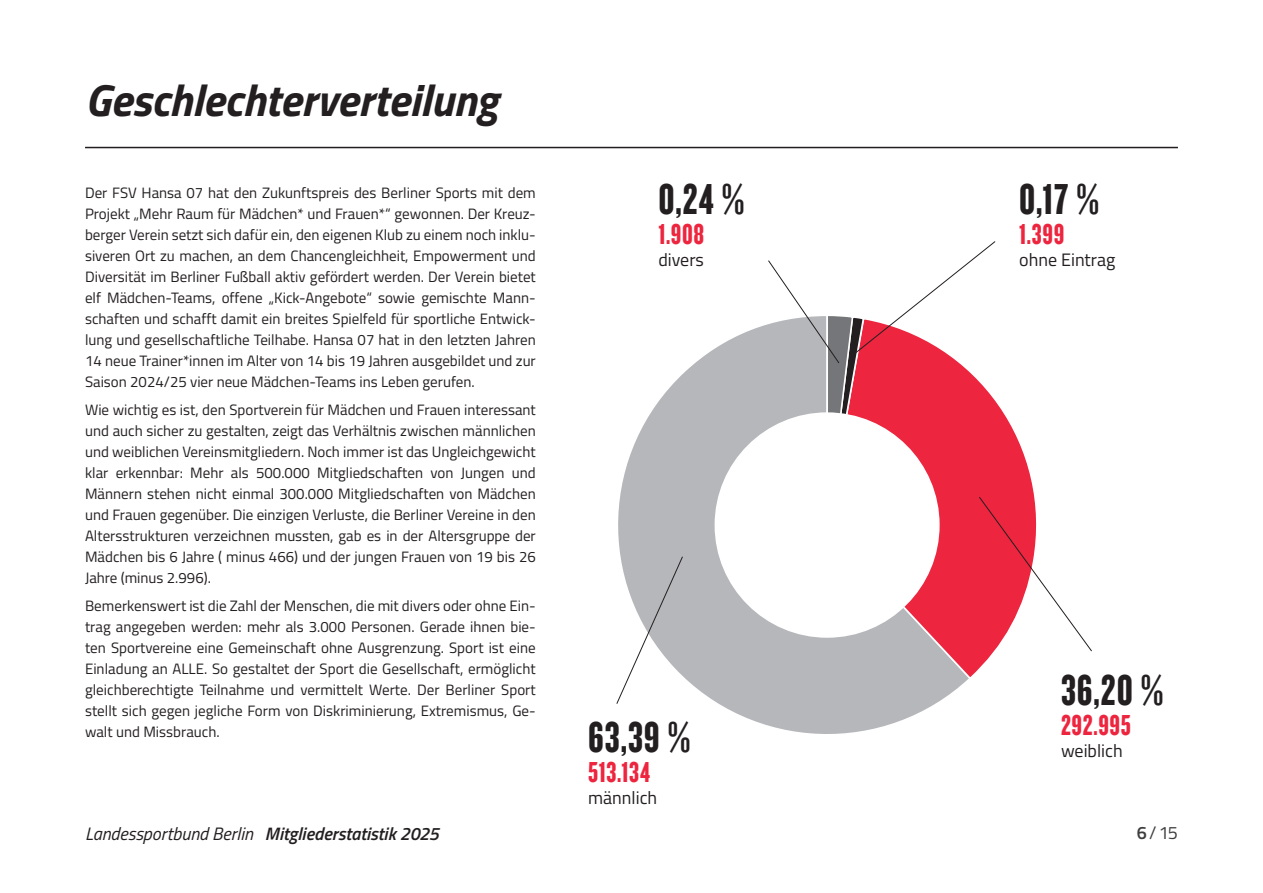
<style>
.page{position:relative;width:1263px;height:893px;background:#fff}
.page>*{position:absolute;margin:0;border:0;box-sizing:border-box;transform-origin:0 0}
.t1{font:italic 700 45px "Titillium Web";letter-spacing:-.005em;color:#231f20}
.t2{font:45px "Knockout 68 Full Featherwt";letter-spacing:.02em;color:#231f20}
.t3{font:30px "Knockout 68 Full Featherwt";letter-spacing:.02em;color:#ed253e}
.t4{font:italic 600 18px "Titillium Web";letter-spacing:-.005em;color:#231f20}
.t5{font:18px "Titillium Web";color:#231f20}
.t6{font:18px "Titillium Web";color:#3e3e3f}
.t7{font:15px/21px "Titillium Web";color:#231f20;text-align:justify}
.s1{font-weight:400}
.s2{font-weight:600}
</style>
<div class="page">
<svg style="left:618px;top:324px;width:349px;height:410px"></svg>
<svg style="left:825px;top:652px;width:168px;height:28px"></svg>
<div style="left:715px;top:413px;width:224px;height:224px;background:#fff;border-radius:50%"></div>
<hr style="left:85px;top:147px;width:1093px;height:1px;background:#231f20">
<svg style="left:616px;top:556px;width:67px;height:148px"></svg>
<svg style="left:768px;top:241px;width:324px;height:411px"></svg>
<h1 class="t1" style="left:85px;top:65px;width:414px">Geschlechterverteilung</h1>
<p class="t7" style="left:85px;top:181px;width:452px">Der FSV Hansa 07 hat den Zukunftspreis des Berliner Sports mit dem Projekt „Mehr Raum für Mädchen* und Frauen*“ gewonnen. Der Kreuz&shy;berger Verein setzt sich dafür ein, den eigenen Klub zu einem noch inklu&shy;siveren Ort zu machen, an dem Chancengleichheit, Empowerment und Diversität im Berliner Fußball aktiv gefördert werden. Der Verein bietet elf Mädchen-Teams, offene „Kick-Angebote“ sowie gemischte Mann&shy;schaften und schafft damit ein breites Spielfeld für sportliche Entwick&shy;lung und gesellschaftliche Teilhabe. Hansa 07 hat in den letzten Jahren 14 neue Trainer*innen im Alter von 14 bis 19 Jahren ausgebildet und zur Saison 2024/25 vier neue Mädchen-Teams ins Leben gerufen.</p>
<p class="t7" style="left:85px;top:398px;width:452px">Wie wichtig es ist, den Sportverein für Mädchen und Frauen interessant und auch sicher zu gestalten, zeigt das Verhältnis zwischen männlichen und weiblichen Vereinsmitgliedern. Noch immer ist das Ungleichgewicht klar erkennbar: Mehr als 500.000 Mitgliedschaften von Jungen und Männern stehen nicht einmal 300.000 Mitgliedschaften von Mädchen und Frauen gegenüber. Die einzigen Verluste, die Berliner Vereine in den Altersstrukturen verzeichnen mussten, gab es in der Altersgruppe der Mädchen bis 6 Jahre ( minus 466) und der jungen Frauen von 19 bis 26<br>Jahre (minus 2.996).</p>
<p class="t7" style="left:85px;top:594px;width:452px">Bemerkenswert ist die Zahl der Menschen, die mit divers oder ohne Ein&shy;trag angegeben werden: mehr als 3.000 Personen. Gerade ihnen bie&shy;ten Sportvereine eine Gemeinschaft ohne Ausgrenzung. Sport ist eine Einladung an ALLE. So gestaltet der Sport die Gesellschaft, ermöglicht gleichberechtigte Teilnahme und vermittelt Werte. Der Berliner Sport stellt sich gegen jegliche Form von Diskriminierung, Extremismus, Ge&shy;walt und Missbrauch.</p>
<h1 class="t2" style="left:658px;top:172px;width:88px">0,24 %</h1>
<h2 class="t3" style="left:658px;top:216px;width:47px">1.908</h2>
<p class="t5" style="left:658px;top:247px;width:47px">divers</p>
<h1 class="t2" style="left:588px;top:710px;width:104px">63,39 %</h1>
<h2 class="t3" style="left:588px;top:754px;width:63px">513.134</h2>
<p class="t5" style="left:588px;top:784px;width:71px">männlich</p>
<h1 class="t2" style="left:1019px;top:172px;width:81px">0,17 %</h1>
<h2 class="t3" style="left:1019px;top:216px;width:47px">1.399</h2>
<p class="t5" style="left:1019px;top:247px;width:98px">ohne Eintrag</p>
<h1 class="t2" style="left:1061px;top:663px;width:104px">36,20 %</h1>
<h2 class="t3" style="left:1061px;top:707px;width:71px">292.995</h2>
<p class="t5" style="left:1061px;top:737px;width:63px">weiblich</p>
<p class="t4" style="left:85px;top:820px;width:355px"><span class="s1">Landessportbund Berlin</span> Mitgliederstatistik 2025</p>
<p class="t6" style="left:1137px;top:820px;width:43px"><span class="s2">6</span>/15</p>
</div>
